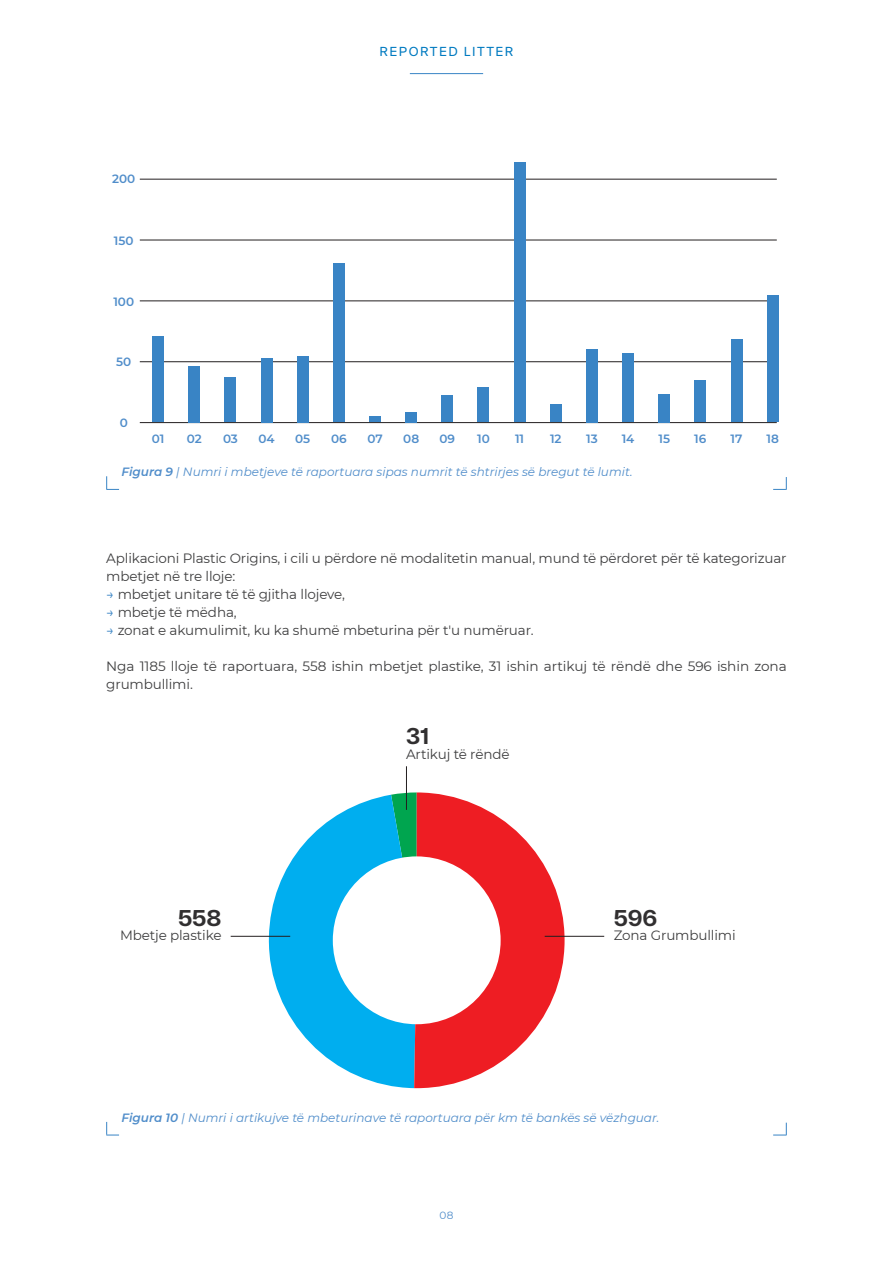
<style>
.page{position:relative;width:893px;height:1263px;background:#fff}
.page>*{position:absolute;margin:0;border:0;box-sizing:border-box;transform-origin:0 0}
.t1{font:700 21px "TWK Everett";color:#312f30}
.t2{font:13.5px/18px "Montserrat";letter-spacing:-.01em;color:#3e3e3f}
.t3{font:italic 12px "Montserrat";color:#508dca}
.t4{font:600 12px "Montserrat";color:#508dca}
.t5{font:12px "TWK Everett";letter-spacing:.125em;color:#007ac0}
.t6{font:10.5px "Montserrat";color:#508dca}
.s1{font-weight:600}
.s2{color:#3984c5}
</style>
<div class="page">
<hr style="left:410px;top:73px;width:73px;height:1px;background:#3984c5">
<svg style="left:106px;top:1122px;width:13px;height:14px"></svg>
<svg style="left:773px;top:1123px;width:14px;height:13px"></svg>
<svg style="left:106px;top:476px;width:13px;height:14px"></svg>
<svg style="left:773px;top:477px;width:14px;height:13px"></svg>
<svg style="left:269px;top:792px;width:296px;height:296px"></svg>
<div style="left:333px;top:856px;width:168px;height:168px;background:#fff;border-radius:50%"></div>
<hr style="left:231px;top:936px;width:59px;height:1px;background:#231f20">
<hr style="left:545px;top:936px;width:59px;height:1px;background:#231f20">
<hr style="left:406px;top:766px;width:1px;height:44px;background:#231f20">
<hr style="left:140px;top:422px;width:637px;height:1px;background:#231f20">
<hr style="left:140px;top:361px;width:637px;height:1px;background:#231f20">
<hr style="left:140px;top:300px;width:637px;height:1px;background:#231f20">
<hr style="left:140px;top:240px;width:637px;height:1px;background:#231f20">
<hr style="left:140px;top:179px;width:637px;height:1px;background:#231f20">
<div style="left:153px;top:337px;width:11px;height:85px;background:#3984c5"></div>
<div style="left:189px;top:366px;width:11px;height:56px;background:#3984c5"></div>
<div style="left:225px;top:377px;width:11px;height:45px;background:#3984c5"></div>
<div style="left:261px;top:358px;width:11px;height:64px;background:#3984c5"></div>
<div style="left:297px;top:356px;width:11px;height:66px;background:#3984c5"></div>
<div style="left:333px;top:264px;width:12px;height:158px;background:#3984c5"></div>
<div style="left:369px;top:416px;width:12px;height:6px;background:#3984c5"></div>
<div style="left:406px;top:412px;width:11px;height:10px;background:#3984c5"></div>
<div style="left:442px;top:395px;width:11px;height:27px;background:#3984c5"></div>
<div style="left:478px;top:387px;width:11px;height:35px;background:#3984c5"></div>
<div style="left:550px;top:405px;width:11px;height:17px;background:#3984c5"></div>
<div style="left:586px;top:349px;width:12px;height:73px;background:#3984c5"></div>
<div style="left:622px;top:353px;width:12px;height:69px;background:#3984c5"></div>
<div style="left:659px;top:394px;width:11px;height:28px;background:#3984c5"></div>
<div style="left:695px;top:380px;width:11px;height:42px;background:#3984c5"></div>
<div style="left:731px;top:339px;width:11px;height:83px;background:#3984c5"></div>
<div style="left:767px;top:295px;width:11px;height:127px;background:#3984c5"></div>
<div style="left:514px;top:162px;width:11px;height:260px;background:#3984c5"></div>
<p class="t5" style="left:379px;top:43px;width:135px">REPORTED LITTER</p>
<p class="t4" style="left:112px;top:170px;width:25px">200</p>
<p class="t4" style="left:114px;top:233px;width:21px">150</p>
<p class="t4" style="left:113px;top:294px;width:22px">100</p>
<p class="t4" style="left:116px;top:353px;width:17px">50</p>
<p class="t4" style="left:120px;top:414px;width:10px">0</p>
<p class="t4" style="left:152px;top:430px;width:14px">01</p>
<p class="t4" style="left:187px;top:430px;width:16px">02</p>
<p class="t4" style="left:223px;top:430px;width:16px">03</p>
<p class="t4" style="left:258px;top:430px;width:18px">04</p>
<p class="t4" style="left:295px;top:430px;width:17px">05</p>
<p class="t4" style="left:331px;top:430px;width:17px">06</p>
<p class="t4" style="left:367px;top:430px;width:17px">07</p>
<p class="t4" style="left:403px;top:430px;width:17px">08</p>
<p class="t4" style="left:440px;top:430px;width:17px">09</p>
<p class="t4" style="left:477px;top:430px;width:14px">10</p>
<p class="t4" style="left:515px;top:430px;width:11px">11</p>
<p class="t4" style="left:550px;top:430px;width:13px">12</p>
<p class="t4" style="left:586px;top:430px;width:13px">13</p>
<p class="t4" style="left:622px;top:430px;width:14px">14</p>
<p class="t4" style="left:658px;top:430px;width:13px">15</p>
<p class="t4" style="left:694px;top:430px;width:14px">16</p>
<p class="t4" style="left:731px;top:430px;width:13px">17</p>
<p class="t4" style="left:766px;top:430px;width:14px">18</p>
<p class="t3" style="left:122px;top:464px;width:512px"><span class="s1">Figura 9</span> | Numri i mbetjeve të raportuara sipas numrit të shtrirjes së bregut të lumit.</p>
<p class="t2" style="left:106px;top:549px;width:682px">Aplikacioni Plastic Origins, i cili u përdore në modalitetin manual, mund të përdoret për të kategorizuar mbetjet në tre lloje:</p>
<p class="t2" style="left:106px;top:585px;width:240px"><span class="s2">→</span> mbetjet unitare të të gjitha llojeve,</p>
<p class="t2" style="left:106px;top:603px;width:132px"><span class="s2">→</span> mbetje të mëdha,</p>
<p class="t2" style="left:106px;top:621px;width:429px"><span class="s2">→</span> zonat e akumulimit, ku ka shumë mbeturina për t'u numëruar.</p>
<p class="t2" style="left:106px;top:657px;width:682px">Nga 1185 lloje të raportuara, 558 ishin mbetjet plastike, 31 ishin artikuj të rëndë dhe 596 ishin zona grumbullimi.</p>
<h1 class="t1" style="left:406px;top:721px;width:25px">31</h1>
<p class="t2" style="left:406px;top:744px;width:105px">Artikuj të rëndë</p>
<h1 class="t1" style="left:178px;top:903px;width:45px">558</h1>
<h1 class="t1" style="left:614px;top:903px;width:45px">596</h1>
<p class="t2" style="left:120px;top:926px;width:103px">Mbetje plastike</p>
<p class="t2" style="left:614px;top:926px;width:124px">Zona Grumbullimi</p>
<p class="t3" style="left:122px;top:1109px;width:539px"><span class="s1">Figura 10</span> | Numri i artikujve të mbeturinave të raportuara për km të bankës së vëzhguar.</p>
<p class="t6" style="left:439px;top:1208px;width:16px">08</p>
</div>
